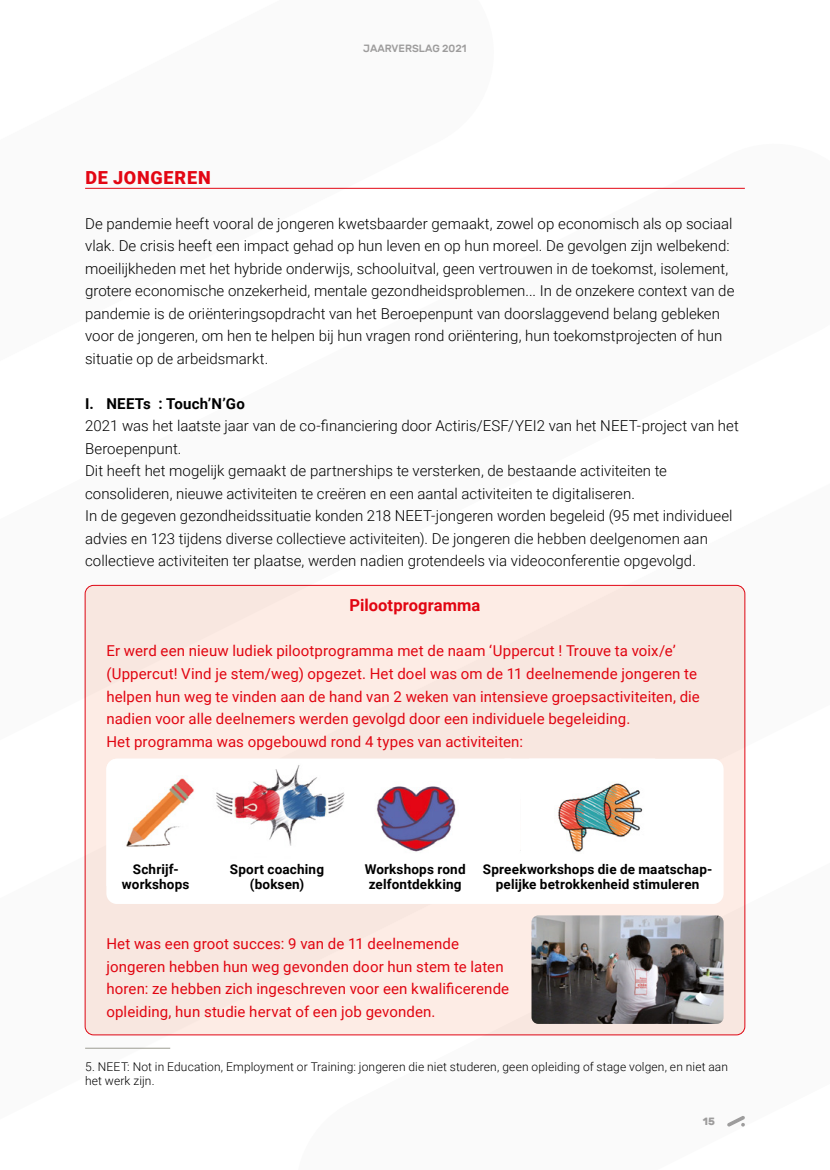
<style>
.page{position:relative;width:830px;height:1170px;background:#fff}
.page>*{position:absolute;margin:0;border:0;box-sizing:border-box;transform-origin:0 0}
.t1{font:900 18px "Roboto";letter-spacing:.04em;color:#e30613}
.t2{font:700 16.5px "Roboto";letter-spacing:.005em;color:#e30613}
.t3{font:300 15px/22.5px "Roboto";color:#000}
.t4{font:15px/22.5px "Roboto";letter-spacing:.01em;color:#e30613}
.t5{font:700 15px "Roboto";letter-spacing:.015em;color:#000}
.t6{font:700 13.5px/15px "Roboto";letter-spacing:.015em;color:#000;text-align:center}
.t7{font:300 12px/14.4px "Roboto";letter-spacing:.01em;color:#000}
.t8{font:500 10.5px "Rubik";color:#9d9c9c}
.t9{font:700 10.5px "Rubik";color:#9d9c9c}
</style>
<div class="page">
<svg style="left:727px;top:1116px;width:17px;height:10px"></svg>
<hr style="left:85px;top:188px;width:659px;height:1px;background:#e30613">
<div style="left:85px;top:585px;width:659px;height:449px;background:#fdece5;border-radius:9px"></div>
<img style="left:531px;top:915px;width:192px;height:108px">
<hr style="left:85px;top:1047px;width:85px;height:1px;background:#9c9c92">
<div style="left:106px;top:758px;width:617px;height:145px;background:#fff;border-radius:10px"></div>
<img style="left:106px;top:758px;width:389px;height:94px">
<img style="left:495px;top:758px;width:168px;height:94px">
<div style="left:495px;top:758px;width:25px;height:101px;background:#fff;border-radius:10px"></div>
<p class="t8" style="left:363px;top:43px;width:105px">JAARVERSLAG 2021</p>
<p class="t1" style="left:85px;top:165px;width:127px">DE JONGEREN</p>
<p class="t3" style="left:85px;top:211px;width:650px">De pandemie heeft vooral de jongeren kwetsbaarder gemaakt, zowel op economisch als op sociaal vlak. De crisis heeft een impact gehad op hun leven en op hun moreel. De gevolgen zijn welbekend: moeilijkheden met het hybride onderwijs, schooluitval, geen vertrouwen in de toekomst, isolement, grotere economische onzekerheid, mentale gezondheidsproblemen... In de onzekere context van de pandemie is de oriënteringsopdracht van het Beroepenpunt van doorslaggevend belang gebleken voor de jongeren, om hen te helpen bij hun vragen rond oriëntering, hun toekomstprojecten of hun situatie op de arbeidsmarkt.</p>
<p class="t5" style="left:85px;top:393px;width:161px">I. NEETs : Touch’N’Go</p>
<p class="t3" style="left:85px;top:414px;width:655px">2021 was het laatste jaar van de co-financiering door Actiris/ESF/YEI2 van het NEET-project van het Beroepenpunt.<br>Dit heeft het mogelijk gemaakt de partnerships te versterken, de bestaande activiteiten te consolideren, nieuwe activiteiten te creëren en een aantal activiteiten te digitaliseren.<br>In de gegeven gezondheidssituatie konden 218 NEET-jongeren worden begeleid (95 met individueel advies en 123 tijdens diverse collectieve activiteiten). De jongeren die hebben deelgenomen aan collectieve activiteiten ter plaatse, werden nadien grotendeels via videoconferentie opgevolgd.</p>
<p class="t2" style="left:349px;top:594px;width:132px">Pilootprogramma</p>
<p class="t4" style="left:106px;top:639px;width:594px">Er werd een nieuw ludiek pilootprogramma met de naam ‘Uppercut ! Trouve ta voix/e’ (Uppercut! Vind je stem/weg) opgezet. Het doel was om de 11 deelnemende jongeren te helpen hun weg te vinden aan de hand van 2 weken van intensieve groepsactiviteiten, die nadien voor alle deelnemers werden gevolgd door een individuele begeleiding.<br>Het programma was opgebouwd rond 4 types van activiteiten:</p>
<p class="t6" style="left:122px;top:860px;width:69px">Schrijf&shy;workshops</p>
<p class="t6" style="left:364px;top:860px;width:102px">Workshops rond zelfontdekking</p>
<p class="t6" style="left:482px;top:860px;width:231px">Spreekworkshops die de maatschap&shy;pelijke betrokkenheid stimuleren</p>
<p class="t6" style="left:230px;top:860px;width:96px">Sport coaching (boksen)</p>
<p class="t4" style="left:106px;top:931px;width:404px">Het was een groot succes: 9 van de 11 deelnemende jongeren hebben hun weg gevonden door hun stem te laten horen: ze hebben zich ingeschreven voor een kwalificerende opleiding, hun studie hervat of een job gevonden.</p>
<p class="t7" style="left:85px;top:1058px;width:644px">5. NEET: Not in Education, Employment or Training: jongeren die niet studeren, geen opleiding of stage volgen, en niet aan het werk zijn.</p>
<p class="t9" style="left:702px;top:1115px;width:14px">15</p>
</div>
